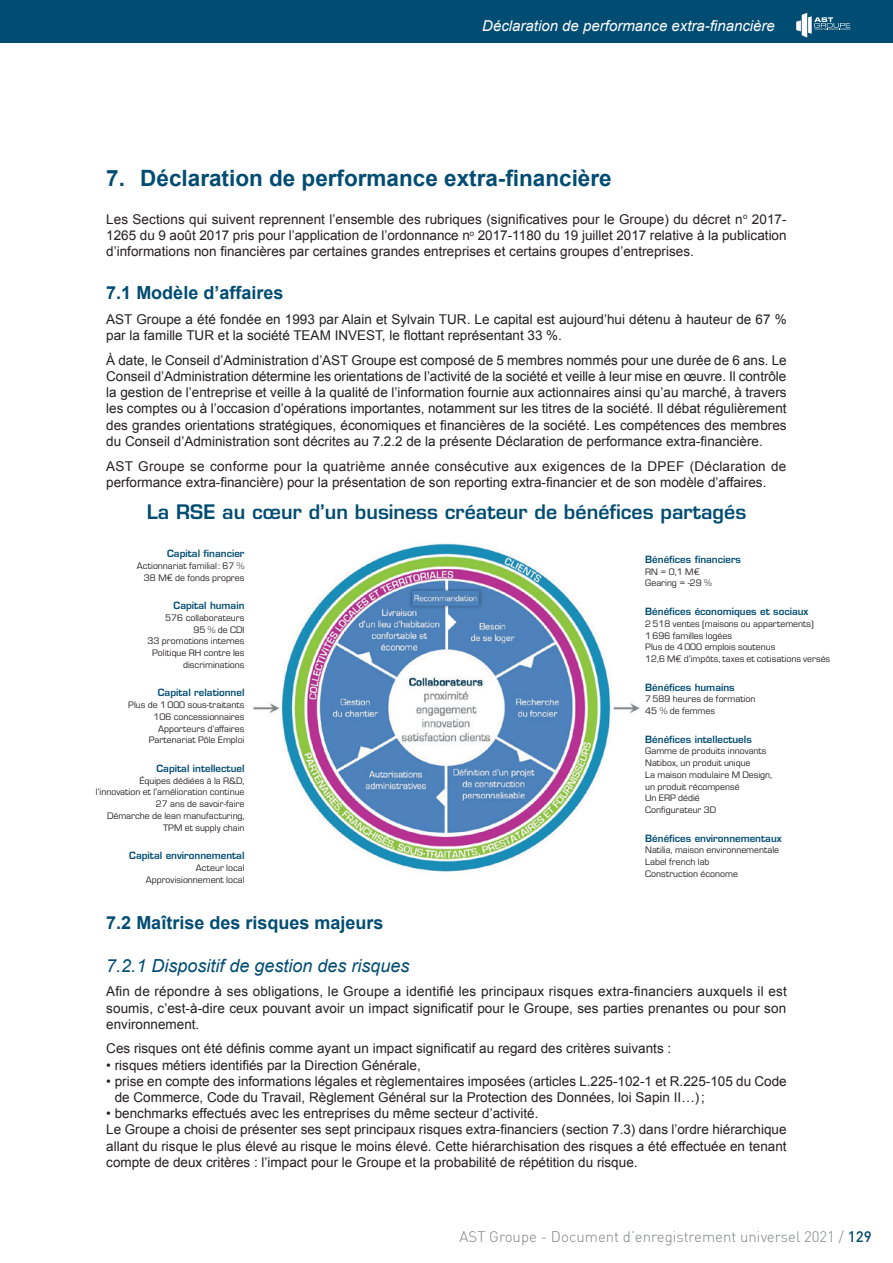
<style>
.page{position:relative;width:893px;height:1263px;background:#fff}
.page>*{position:absolute;margin:0;border:0;box-sizing:border-box;transform-origin:0 0}
.t1{font:700 22.5px "Arial";color:#004c72}
.t2{font:600 19.5px "Eurostile";color:#004c72}
.t3{font:700 18px "Arial";color:#004c72}
.t4{font:italic 18px "Arial";color:#004c72}
.t5{font:300 15px "DIN Pro";color:#808285}
.t6{font:italic 15px "Arial";color:#fff}
.t7{font:13.5px/16.2px "Arial";color:#231f20}
.t8{font:9.75px/11.7px "Eurostile";color:#231f20}
.t9{font:600 9.75px "Eurostile";color:#004c72}
.s1{font-weight:500;color:#004c72}
</style>
<div class="page">
<div style="left:0;top:0;width:893px;height:43px;background:#004c72"></div>
<svg style="left:796px;top:13px;width:54px;height:25px"></svg>
<img style="left:253px;top:543px;width:387px;height:329px">
<p class="t6" style="left:482px;top:16px;width:294px">Déclaration de performance extra-financière</p>
<h1 class="t1" style="left:106px;top:164px;width:507px">7. Déclaration de performance extra-financière</h1>
<p class="t7" style="left:106px;top:211px;width:682px;text-align:justify">Les Sections qui suivent reprennent l’ensemble des rubriques (significatives pour le Groupe) du décret n<sup>o</sup> 2017- 1265 du 9 août 2017 pris pour l’application de l’ordonnance n<sup>o</sup> 2017-1180 du 19 juillet 2017 relative à la publication d’informations non financières par certaines grandes entreprises et certains groupes d’entreprises.</p>
<h3 class="t3" style="left:106px;top:281px;width:179px">7.1 Modèle d’affaires</h3>
<p class="t7" style="left:106px;top:311px;width:682px">AST Groupe a été fondée en 1993 par Alain et Sylvain TUR. Le capital est aujourd’hui détenu à hauteur de 67 % par la famille TUR et la société TEAM INVEST, le flottant représentant 33 %.</p>
<p class="t7" style="left:106px;top:352px;width:682px;text-align:justify">À date, le Conseil d’Administration d’AST Groupe est composé de 5 membres nommés pour une durée de 6 ans. Le Conseil d’Administration détermine les orientations de l’activité de la société et veille à leur mise en œuvre. Il contrôle la gestion de l’entreprise et veille à la qualité de l’information fournie aux actionnaires ainsi qu’au marché, à travers les comptes ou à l’occasion d’opérations importantes, notamment sur les titres de la société. Il débat régulièrement des grandes orientations stratégiques, économiques et financières de la société. Les compétences des membres du Conseil d’Administration sont décrites au 7.2.2 de la présente Déclaration de performance extra-financière.</p>
<p class="t7" style="left:106px;top:458px;width:681px">AST Groupe se conforme pour la quatrième année consécutive aux exigences de la DPEF (Déclaration de performance extra-financière) pour la présentation de son reporting extra-financier et de son modèle d’affaires.</p>
<h2 class="t2" style="left:147px;top:499px;width:601px">La RSE au cœur d’un business créateur de bénéfices partagés</h2>
<p class="t9" style="left:167px;top:547px;width:79px">Capital financier</p>
<p class="t8" style="left:137px;top:559px;width:109px;text-align:right">Actionnariat familial : 67 %<br>38 M€ de fonds propres</p>
<p class="t9" style="left:174px;top:600px;width:72px">Capital humain</p>
<p class="t8" style="left:148px;top:611px;width:98px;text-align:right">576 collaborateurs<br>95 % de CDI<br>33 promotions internes<br>Politique RH contre les discriminations</p>
<p class="t9" style="left:158px;top:687px;width:88px">Capital relationnel</p>
<p class="t8" style="left:128px;top:699px;width:118px;text-align:right">Plus de 1000 sous-traitants<br>106 concessionnaires<br>Apporteurs d’affaires<br>Partenariat Pôle Emploi</p>
<p class="t9" style="left:156px;top:762px;width:90px">Capital intellectuel</p>
<p class="t8" style="left:96px;top:774px;width:150px;text-align:right">Équipes dédiées à la R&amp;D, l’innovation et l’amélioration continue<br>27 ans de savoir-faire<br>Démarche de lean manufacturing,<br>TPM et supply chain</p>
<p class="t9" style="left:129px;top:849px;width:117px">Capital environnemental</p>
<p class="t8" style="left:146px;top:861px;width:100px;text-align:right">Acteur local<br>Approvisionnement local</p>
<p class="t9" style="left:645px;top:553px;width:97px">Bénéfices financiers</p>
<p class="t8" style="left:645px;top:565px;width:68px">RN = 0,1 M€<br>Gearing = -29 %</p>
<p class="t9" style="left:645px;top:605px;width:165px">Bénéfices économiques et sociaux</p>
<p class="t8" style="left:645px;top:617px;width:186px">2518 ventes (maisons ou appartements)<br>1696 familles logées<br>Plus de 4000 emplois soutenus<br>12,6 M€ d’impôts, taxes et cotisations versés</p>
<p class="t9" style="left:645px;top:681px;width:91px">Bénéfices humains</p>
<p class="t8" style="left:645px;top:693px;width:112px">7589 heures de formation<br>45 % de femmes</p>
<p class="t9" style="left:645px;top:733px;width:108px">Bénéfices intellectuels</p>
<p class="t8" style="left:645px;top:745px;width:128px">Gamme de produits innovants<br>Natibox, un produit unique<br>La maison modulaire M Design, un produit récompensé<br>Un ERP dédié<br>Configurateur 3D</p>
<p class="t9" style="left:645px;top:832px;width:138px">Bénéfices environnementaux</p>
<p class="t8" style="left:645px;top:844px;width:135px">Natilia, maison environnementale<br>Label french lab<br>Construction économe</p>
<h3 class="t3" style="left:106px;top:910px;width:279px">7.2 Maîtrise des risques majeurs</h3>
<h3 class="t4" style="left:106px;top:954px;width:305px">7.2.1 Dispositif de gestion des risques</h3>
<p class="t7" style="left:106px;top:984px;width:682px;text-align:justify">Afin de répondre à ses obligations, le Groupe a identifié les principaux risques extra-financiers auxquels il est soumis, c’est-à-dire ceux pouvant avoir un impact significatif pour le Groupe, ses parties prenantes ou pour son environnement.</p>
<p class="t7" style="left:106px;top:1041px;width:566px">Ces risques ont été définis comme ayant un impact significatif au regard des critères suivants :</p>
<p class="t7" style="left:106px;top:1057px;width:316px">• risques métiers identifiés par la Direction Générale,</p>
<p class="t7" style="left:115px;top:1073px;width:673px;text-indent:-8px">• prise en compte des informations légales et règlementaires imposées (articles L.225-102-1 et R.225-105 du Code de Commerce, Code du Travail, Règlement Général sur la Protection des Données, loi Sapin II…);</p>
<p class="t7" style="left:106px;top:1105px;width:682px">• benchmarks effectués avec les entreprises du même secteur d’activité.<br>Le Groupe a choisi de présenter ses sept principaux risques extra-financiers (section 7.3) dans l’ordre hiérarchique allant du risque le plus élevé au risque le moins élevé. Cette hiérarchisation des risques a été effectuée en tenant compte de deux critères : l’impact pour le Groupe et la probabilité de répétition du risque.</p>
<p class="t5" style="left:460px;top:1227px;width:414px">AST Groupe - Document d’enregistrement universel 2021 / <span class="s1">129</span></p>
</div>
